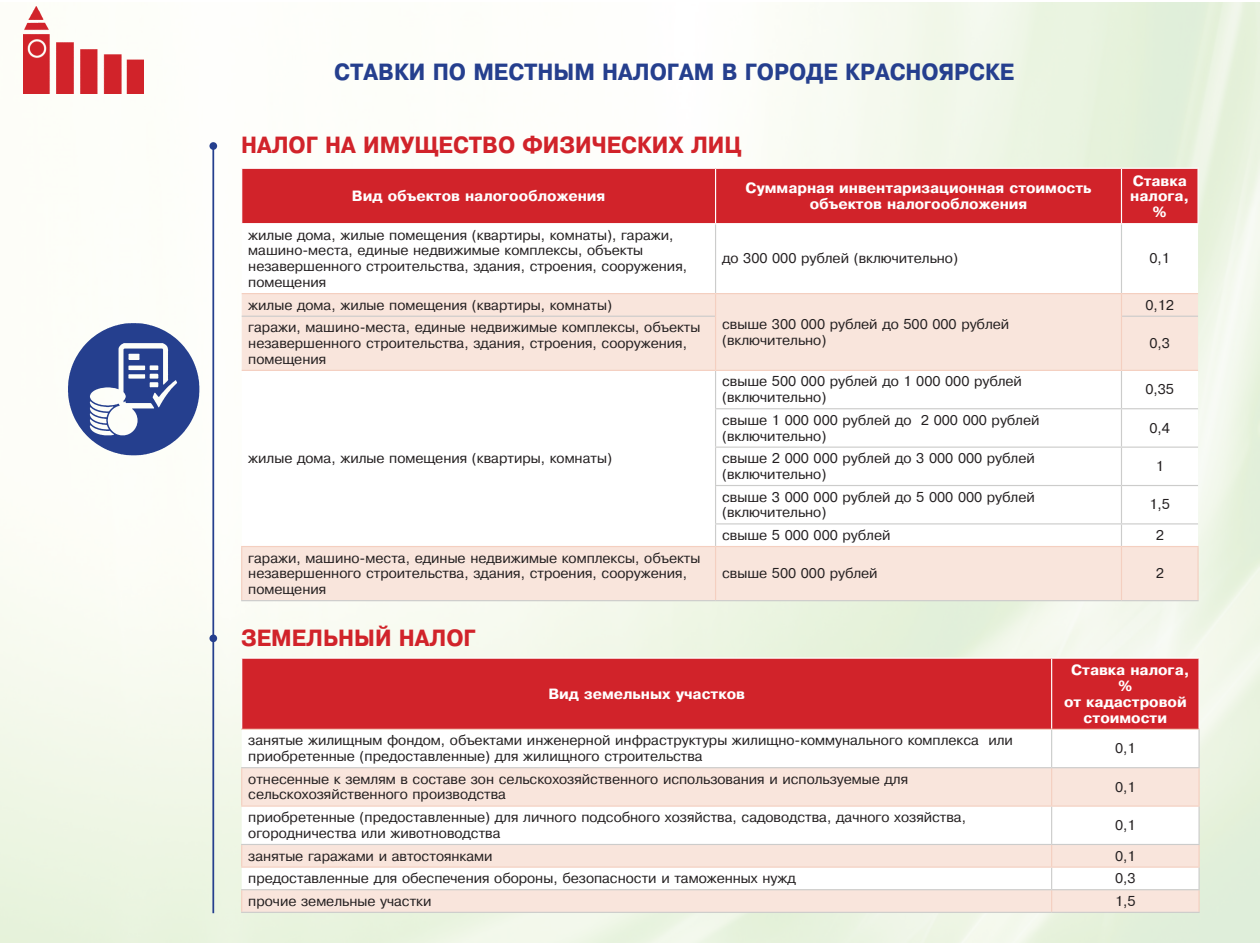
<style>
.page{position:relative;width:1260px;height:943px;background:#fff}
.page>*{position:absolute;margin:0;border:0;box-sizing:border-box;transform-origin:0 0}
.t1{font:700 22.05px "Pragmatica";color:#d1232a;scale:.92 1}
.t2{font:700 22.05px "Pragmatica";color:#253f8e;scale:.92 1}
.t3{font:14px/15.8px "Pragmatica Plain";color:#231f20}
.t4{font:700 14px/15.8px "Pragmatica";color:#fff;text-align:center}
</style>
<div class="page">
<img style="left:0;top:2px;width:1260px;height:941px">
<img style="left:24px;top:4px;width:120px;height:90px">
<img style="left:64px;top:320px;width:140px;height:139px">
<div style="left:242px;top:658px;width:956px;height:70px;background:#d1232a"></div>
<svg style="left:242px;top:730px;width:956px;height:37px"></svg>
<svg style="left:242px;top:768px;width:956px;height:143px;fill:#f9e5dc"></svg>
<hr style="left:241px;top:657px;width:811px;height:1px;background:#fff">
<hr style="left:241px;top:658px;width:1px;height:70px;background:#fff">
<hr style="left:1052px;top:657px;width:148px;height:1px;background:#fff">
<hr style="left:1051px;top:658px;width:1px;height:70px;background:#fff">
<hr style="left:1198px;top:658px;width:2px;height:70px;background:#fff">
<svg style="left:241px;top:890px;width:1px;height:21px"></svg>
<hr style="left:1198px;top:890px;width:2px;height:21px;background:#f4cfc0">
<hr style="left:241px;top:911px;width:811px;height:1px;background:#cccccb">
<hr style="left:1052px;top:911px;width:148px;height:1px;background:#cccccb">
<svg style="left:241px;top:845px;width:1px;height:21px"></svg>
<hr style="left:1198px;top:845px;width:2px;height:21px;background:#f4cfc0">
<hr style="left:241px;top:768px;width:1px;height:37px;background:#f4cfc0">
<hr style="left:1051px;top:768px;width:1px;height:37px;background:#f4cfc0">
<hr style="left:1198px;top:768px;width:2px;height:37px;background:#f4cfc0">
<hr style="left:241px;top:866px;width:811px;height:1px;background:#f4cfc0">
<hr style="left:1052px;top:866px;width:148px;height:1px;background:#f4cfc0">
<svg style="left:1051px;top:845px;width:1px;height:66px"></svg>
<hr style="left:1198px;top:867px;width:2px;height:22px;background:#cccccb">
<hr style="left:241px;top:889px;width:811px;height:1px;background:#cccccb">
<hr style="left:1052px;top:889px;width:148px;height:1px;background:#cccccb">
<hr style="left:241px;top:805px;width:811px;height:1px;background:#f4cfc0">
<hr style="left:1052px;top:805px;width:148px;height:1px;background:#f4cfc0">
<hr style="left:1051px;top:806px;width:1px;height:37px;background:#cccccb">
<hr style="left:1198px;top:806px;width:2px;height:37px;background:#cccccb">
<hr style="left:241px;top:843px;width:811px;height:2px;background:#cccccb">
<hr style="left:1052px;top:843px;width:148px;height:2px;background:#cccccb">
<hr style="left:241px;top:728px;width:811px;height:2px;background:#f4cfc0">
<hr style="left:1052px;top:728px;width:148px;height:2px;background:#f4cfc0">
<hr style="left:1051px;top:730px;width:1px;height:37px;background:#cccccb">
<hr style="left:1198px;top:730px;width:2px;height:37px;background:#cccccb">
<hr style="left:241px;top:767px;width:811px;height:1px;background:#cccccb">
<hr style="left:1052px;top:767px;width:148px;height:1px;background:#cccccb">
<div style="left:242px;top:169px;width:955px;height:54px;background:#d1232a"></div>
<svg style="left:242px;top:224px;width:956px;height:69px"></svg>
<svg style="left:242px;top:294px;width:956px;height:306px"></svg>
<hr style="left:715px;top:224px;width:1px;height:69px;background:#cccccb">
<hr style="left:1121px;top:224px;width:1px;height:69px;background:#cccccb">
<hr style="left:242px;top:315px;width:473px;height:2px;background:#cccccb">
<hr style="left:1122px;top:315px;width:76px;height:2px;background:#cccccb">
<hr style="left:715px;top:371px;width:1px;height:37px;background:#cccccb">
<hr style="left:1121px;top:371px;width:1px;height:37px;background:#cccccb">
<hr style="left:715px;top:408px;width:406px;height:1px;background:#cccccb">
<hr style="left:715px;top:409px;width:1px;height:37px;background:#cccccb">
<hr style="left:1121px;top:408px;width:77px;height:1px;background:#cccccb">
<hr style="left:1121px;top:409px;width:1px;height:37px;background:#cccccb">
<hr style="left:715px;top:446px;width:406px;height:1px;background:#cccccb">
<hr style="left:715px;top:447px;width:1px;height:38px;background:#cccccb">
<hr style="left:1121px;top:446px;width:77px;height:1px;background:#cccccb">
<hr style="left:1121px;top:447px;width:1px;height:38px;background:#cccccb">
<hr style="left:715px;top:485px;width:406px;height:1px;background:#cccccb">
<hr style="left:715px;top:486px;width:1px;height:37px;background:#cccccb">
<hr style="left:1121px;top:485px;width:77px;height:1px;background:#cccccb">
<hr style="left:1121px;top:486px;width:1px;height:37px;background:#cccccb">
<hr style="left:715px;top:523px;width:406px;height:1px;background:#cccccb">
<svg style="left:715px;top:524px;width:1px;height:22px"></svg>
<hr style="left:1121px;top:523px;width:77px;height:1px;background:#cccccb">
<svg style="left:1121px;top:524px;width:1px;height:22px"></svg>
<hr style="left:241px;top:168px;width:475px;height:1px;background:#fff">
<hr style="left:241px;top:169px;width:1px;height:54px;background:#fff">
<hr style="left:716px;top:168px;width:405px;height:1px;background:#fff">
<hr style="left:715px;top:169px;width:1px;height:54px;background:#fff">
<hr style="left:1121px;top:168px;width:78px;height:1px;background:#fff">
<hr style="left:1121px;top:169px;width:1px;height:54px;background:#fff">
<hr style="left:1197px;top:169px;width:2px;height:54px;background:#fff">
<hr style="left:241px;top:223px;width:475px;height:1px;background:#fff">
<hr style="left:716px;top:223px;width:405px;height:1px;background:#fff">
<hr style="left:1121px;top:223px;width:78px;height:1px;background:#fff">
<hr style="left:242px;top:293px;width:474px;height:1px;background:#f4cfc0">
<hr style="left:716px;top:293px;width:405px;height:1px;background:#f4cfc0">
<svg style="left:715px;top:294px;width:1px;height:22px"></svg>
<hr style="left:716px;top:370px;width:405px;height:1px;background:#f4cfc0">
<hr style="left:1121px;top:293px;width:77px;height:1px;background:#f4cfc0">
<svg style="left:1121px;top:294px;width:1px;height:22px"></svg>
<hr style="left:715px;top:316px;width:1px;height:54px;background:#f4cfc0">
<hr style="left:242px;top:370px;width:474px;height:1px;background:#f4cfc0">
<hr style="left:1121px;top:316px;width:1px;height:54px;background:#f4cfc0">
<hr style="left:1121px;top:370px;width:77px;height:1px;background:#f4cfc0">
<hr style="left:241px;top:547px;width:1px;height:53px;background:#f4cfc0">
<hr style="left:241px;top:546px;width:475px;height:1px;background:#f4cfc0">
<hr style="left:716px;top:546px;width:405px;height:1px;background:#f4cfc0">
<hr style="left:1121px;top:546px;width:78px;height:1px;background:#f4cfc0">
<hr style="left:715px;top:547px;width:1px;height:53px;background:#f4cfc0">
<hr style="left:1121px;top:547px;width:1px;height:53px;background:#f4cfc0">
<hr style="left:1197px;top:547px;width:2px;height:53px;background:#f4cfc0">
<hr style="left:241px;top:600px;width:475px;height:1px;background:#cccccb">
<hr style="left:716px;top:600px;width:405px;height:1px;background:#cccccb">
<hr style="left:1121px;top:600px;width:78px;height:1px;background:#cccccb">
<hr style="left:212px;top:146px;width:2px;height:767px;background:#253f8e">
<div style="left:209px;top:142px;width:8px;height:8px;background:#253f8e;border-radius:50%"></div>
<div style="left:209px;top:634px;width:8px;height:8px;background:#253f8e;border-radius:50%"></div>
<h1 class="t2" style="left:334px;top:59px;width:741px">Ставки по местным налогам в городе Красноярске</h1>
<h1 class="t1" style="left:241px;top:133px;width:545px">Налог на имущество физических лиц</h1>
<p class="t4" style="left:352px;top:188px;width:255px">Вид объектов налогообложения</p>
<p class="t4" style="left:745px;top:180px;width:348px">Суммарная инвентаризационная стоимость объектов налогообложения</p>
<p class="t4" style="left:1130px;top:173px;width:61px">Ставка налога, %</p>
<p class="t3" style="left:248px;top:227px;width:440px">жилые дома, жилые помещения (квартиры, комнаты), гаражи, машино-места, единые недвижимые комплексы, объекты незавершенного строительства, здания, строения, сооружения, помещения</p>
<p class="t3" style="left:722px;top:251px;width:237px">до 300 000 рублей (включительно)</p>
<p class="t3" style="left:1150px;top:251px;width:22px">0,1</p>
<p class="t3" style="left:248px;top:297px;width:365px">жилые дома, жилые помещения (квартиры, комнаты)</p>
<p class="t3" style="left:248px;top:320px;width:454px">гаражи, машино-места, единые недвижимые комплексы, объекты незавершенного строительства, здания, строения, сооружения, помещения</p>
<p class="t3" style="left:248px;top:450px;width:365px">жилые дома, жилые помещения (квартиры, комнаты)</p>
<p class="t3" style="left:248px;top:550px;width:454px">гаражи, машино-места, единые недвижимые комплексы, объекты незавершенного строительства, здания, строения, сооружения, помещения</p>
<h1 class="t1" style="left:241px;top:625px;width:257px">Земельный налог</h1>
<p class="t3" style="left:722px;top:316px;width:289px">свыше 300 000 рублей до 500 000 рублей (включительно)</p>
<p class="t3" style="left:1145px;top:297px;width:30px">0,12</p>
<p class="t3" style="left:1150px;top:335px;width:22px">0,3</p>
<p class="t3" style="left:722px;top:374px;width:301px">свыше 500 000 рублей до 1 000 000 рублей (включительно)</p>
<p class="t3" style="left:1145px;top:382px;width:30px">0,35</p>
<p class="t3" style="left:722px;top:412px;width:319px">свыше 1 000 000 рублей до 2 000 000 рублей (включительно)</p>
<p class="t3" style="left:1149px;top:420px;width:22px">0,4</p>
<p class="t3" style="left:722px;top:450px;width:314px">свыше 2 000 000 рублей до 3 000 000 рублей (включительно)</p>
<p class="t3" style="left:1156px;top:458px;width:10px">1</p>
<p class="t3" style="left:722px;top:489px;width:314px">свыше 3 000 000 рублей до 5 000 000 рублей (включительно)</p>
<p class="t3" style="left:1149px;top:497px;width:22px">1,5</p>
<p class="t3" style="left:722px;top:527px;width:170px">свыше 5 000 000 рублей</p>
<p class="t3" style="left:1156px;top:527px;width:10px">2</p>
<p class="t3" style="left:722px;top:566px;width:157px">свыше 500 000 рублей</p>
<p class="t3" style="left:1156px;top:566px;width:10px">2</p>
<p class="t4" style="left:548px;top:686px;width:198px">Вид земельных участков</p>
<p class="t4" style="left:1064px;top:662px;width:127px">Ставка налога, %<br>от кадастровой стоимости</p>
<p class="t3" style="left:248px;top:732px;width:766px">занятые жилищным фондом, объектами инженерной инфраструктуры жилищно-коммунального комплекса или приобретенные (предоставленные) для жилищного строительства</p>
<p class="t3" style="left:1115px;top:740px;width:22px">0,1</p>
<p class="t3" style="left:248px;top:771px;width:661px">отнесенные к землям в составе зон сельскохозяйственного использования и используемые для сельскохозяйственного производства</p>
<p class="t3" style="left:1115px;top:779px;width:22px">0,1</p>
<p class="t3" style="left:248px;top:809px;width:719px">приобретенные (предоставленные) для личного подсобного хозяйства, садоводства, дачного хозяйства, огородничества или животноводства</p>
<p class="t3" style="left:1115px;top:817px;width:22px">0,1</p>
<p class="t3" style="left:248px;top:848px;width:246px">занятые гаражами и автостоянками</p>
<p class="t3" style="left:1115px;top:848px;width:22px">0,1</p>
<p class="t3" style="left:248px;top:870px;width:549px">предоставленные для обеспечения обороны, безопасности и таможенных нужд</p>
<p class="t3" style="left:1115px;top:870px;width:22px">0,3</p>
<p class="t3" style="left:248px;top:893px;width:185px">прочие земельные участки</p>
<p class="t3" style="left:1115px;top:893px;width:22px">1,5</p>
</div>
